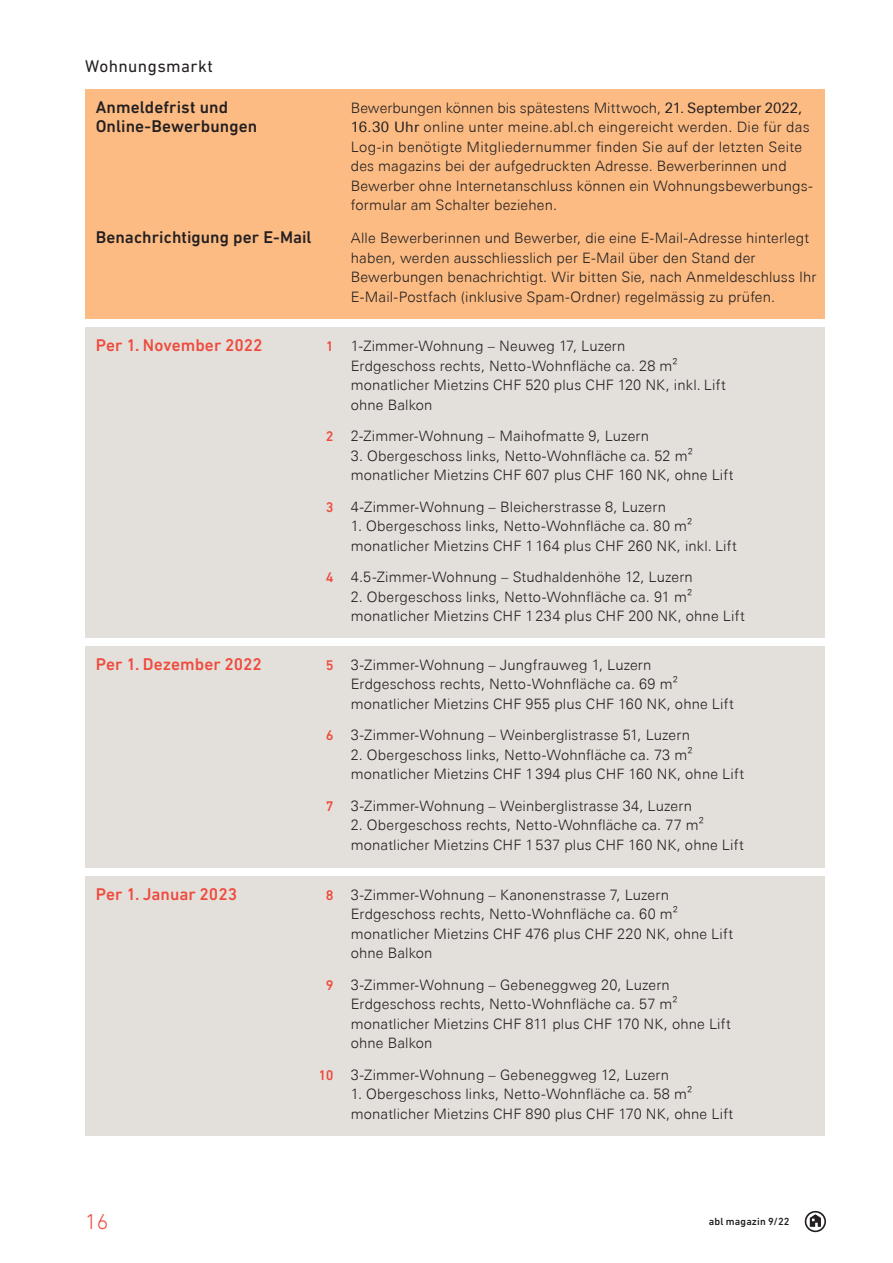
<style>
.page{position:relative;width:893px;height:1263px;background:#fff}
.page>*{position:absolute;margin:0;border:0;box-sizing:border-box;transform-origin:0 0}
.t1{font:300 21.9px "DIN Next LT Pro";color:#ef4b3d}
.t2{font:500 17.25px "DIN Next LT Pro";letter-spacing:.005em;color:#231f20}
.t3{font:500 17.25px "DIN Next LT Pro";color:#ef4b3d}
.t4{font:17.25px "DIN Next LT Pro";letter-spacing:.025em;color:#231f20}
.t5{font:300 14.4px/19.5px "Univers Next Pro";letter-spacing:.015em;color:#231f20}
.t6{font:500 10.5px "DIN Next LT Pro";letter-spacing:.01em;color:#231f20}
.s1{font-weight:400}
.s2{font-family:"DIN Next LT Pro";font-weight:500;font-size:14.25px;color:#ef4b3d}
</style>
<div class="page">
<div style="left:85px;top:327px;width:740px;height:311px;background:#e3e0dc"></div>
<div style="left:85px;top:646px;width:740px;height:221px;background:#e3e0dc"></div>
<div style="left:85px;top:876px;width:740px;height:259px;background:#e3e0dc"></div>
<div style="left:85px;top:89px;width:740px;height:230px;background:#fbbb83"></div>
<svg style="left:805px;top:1211px;width:21px;height:21px"></svg>
<p class="t4" style="left:85px;top:57px;width:130px">Wohnungsmarkt</p>
<p class="t2" style="left:96px;top:97px;width:134px">Anmeldefrist und</p>
<p class="t5" style="left:351px;top:98px;width:453px">Bewerbungen können bis spätestens Mittwoch, <span class="s1">21. September 2022,</span></p>
<p class="t2" style="left:96px;top:116px;width:163px">Online-Bewerbungen</p>
<p class="t5" style="left:351px;top:117px;width:463px"><span class="s1">16.30 Uhr</span> online unter meine.abl.ch eingereicht werden. Die für das Log-in benötigte Mitgliedernummer finden Sie auf der letzten Seite des magazins bei der aufgedruckten Adresse. Bewerberinnen und Bewerber ohne Internetanschluss können ein Wohnungsbewerbungs&shy;formular am Schalter beziehen.</p>
<p class="t2" style="left:96px;top:227px;width:217px">Benachrichtigung per E-Mail</p>
<p class="t5" style="left:351px;top:228px;width:467px">Alle Bewerberinnen und Bewerber, die eine E-Mail-Adresse hinterlegt haben, werden ausschliesslich per E-Mail über den Stand der Bewerbungen benachrichtigt. Wir bitten Sie, nach Anmeldeschluss Ihr E-Mail-Postfach (inklusive Spam-Ordner) regelmässig zu prüfen.</p>
<p class="t3" style="left:96px;top:335px;width:168px">Per 1. November 2022</p>
<p class="t5" style="left:351px;top:336px;width:376px;text-indent:-25px"><span class="s2">1</span> 1-Zimmer-Wohnung – Neuweg 17, Luzern<br>Erdgeschoss rechts, Netto-Wohnfläche ca. 28 m² monatlicher Mietzins CHF 520 plus CHF 120 NK, inkl. Lift ohne Balkon</p>
<p class="t5" style="left:326px;top:426px;width:325px"><span class="s2">2</span> 2-Zimmer-Wohnung – Maihofmatte 9, Luzern</p>
<p class="t5" style="left:351px;top:446px;width:384px">3. Obergeschoss links, Netto-Wohnfläche ca. 52 m² monatlicher Mietzins CHF 607 plus CHF 160 NK, ohne Lift</p>
<p class="t5" style="left:326px;top:497px;width:342px"><span class="s2">3</span> 4-Zimmer-Wohnung – Bleicherstrasse 8, Luzern</p>
<p class="t5" style="left:351px;top:516px;width:388px">1. Obergeschoss links, Netto-Wohnfläche ca. 80 m² monatlicher Mietzins CHF 1 164 plus CHF 260 NK, inkl. Lift</p>
<p class="t5" style="left:326px;top:567px;width:369px"><span class="s2">4</span> 4.5-Zimmer-Wohnung – Studhaldenhöhe 12, Luzern</p>
<p class="t5" style="left:351px;top:587px;width:395px">2. Obergeschoss links, Netto-Wohnfläche ca. 91 m² monatlicher Mietzins CHF 1 234 plus CHF 200 NK, ohne Lift</p>
<p class="t3" style="left:96px;top:654px;width:168px">Per 1. Dezember 2022</p>
<p class="t5" style="left:351px;top:655px;width:384px;text-indent:-25px"><span class="s2">5</span> 3-Zimmer-Wohnung – Jungfrauweg 1, Luzern<br>Erdgeschoss rechts, Netto-Wohnfläche ca. 69 m² monatlicher Mietzins CHF 955 plus CHF 160 NK, ohne Lift</p>
<p class="t5" style="left:326px;top:725px;width:366px"><span class="s2">6</span> 3-Zimmer-Wohnung – Weinberglistrasse 51, Luzern</p>
<p class="t5" style="left:351px;top:745px;width:395px">2. Obergeschoss links, Netto-Wohnfläche ca. 73 m² monatlicher Mietzins CHF 1 394 plus CHF 160 NK, ohne Lift</p>
<p class="t5" style="left:326px;top:796px;width:368px"><span class="s2">7</span> 3-Zimmer-Wohnung – Weinberglistrasse 34, Luzern</p>
<p class="t5" style="left:351px;top:815px;width:394px">2. Obergeschoss rechts, Netto-Wohnfläche ca. 77 m² monatlicher Mietzins CHF 1 537 plus CHF 160 NK, ohne Lift</p>
<p class="t3" style="left:96px;top:884px;width:143px">Per 1. Januar 2023</p>
<p class="t5" style="left:351px;top:885px;width:384px;text-indent:-25px"><span class="s2">8</span> 3-Zimmer-Wohnung – Kanonenstrasse 7, Luzern Erdgeschoss rechts, Netto-Wohnfläche ca. 60 m² monatlicher Mietzins CHF 476 plus CHF 220 NK, ohne Lift ohne Balkon</p>
<p class="t5" style="left:351px;top:975px;width:382px;text-indent:-25px"><span class="s2">9</span> 3-Zimmer-Wohnung – Gebeneggweg 20, Luzern Erdgeschoss rechts, Netto-Wohnfläche ca. 57 m² monatlicher Mietzins CHF 811 plus CHF 170 NK, ohne Lift ohne Balkon</p>
<p class="t5" style="left:319px;top:1065px;width:352px"><span class="s2">10</span> 3-Zimmer-Wohnung – Gebeneggweg 12, Luzern</p>
<p class="t5" style="left:351px;top:1084px;width:384px">1. Obergeschoss links, Netto-Wohnfläche ca. 58 m² monatlicher Mietzins CHF 890 plus CHF 170 NK, ohne Lift</p>
<h1 class="t1" style="left:85px;top:1209px;width:25px">16</h1>
<p class="t6" style="left:709px;top:1215px;width:82px">abl magazin 9/22</p>
</div>
